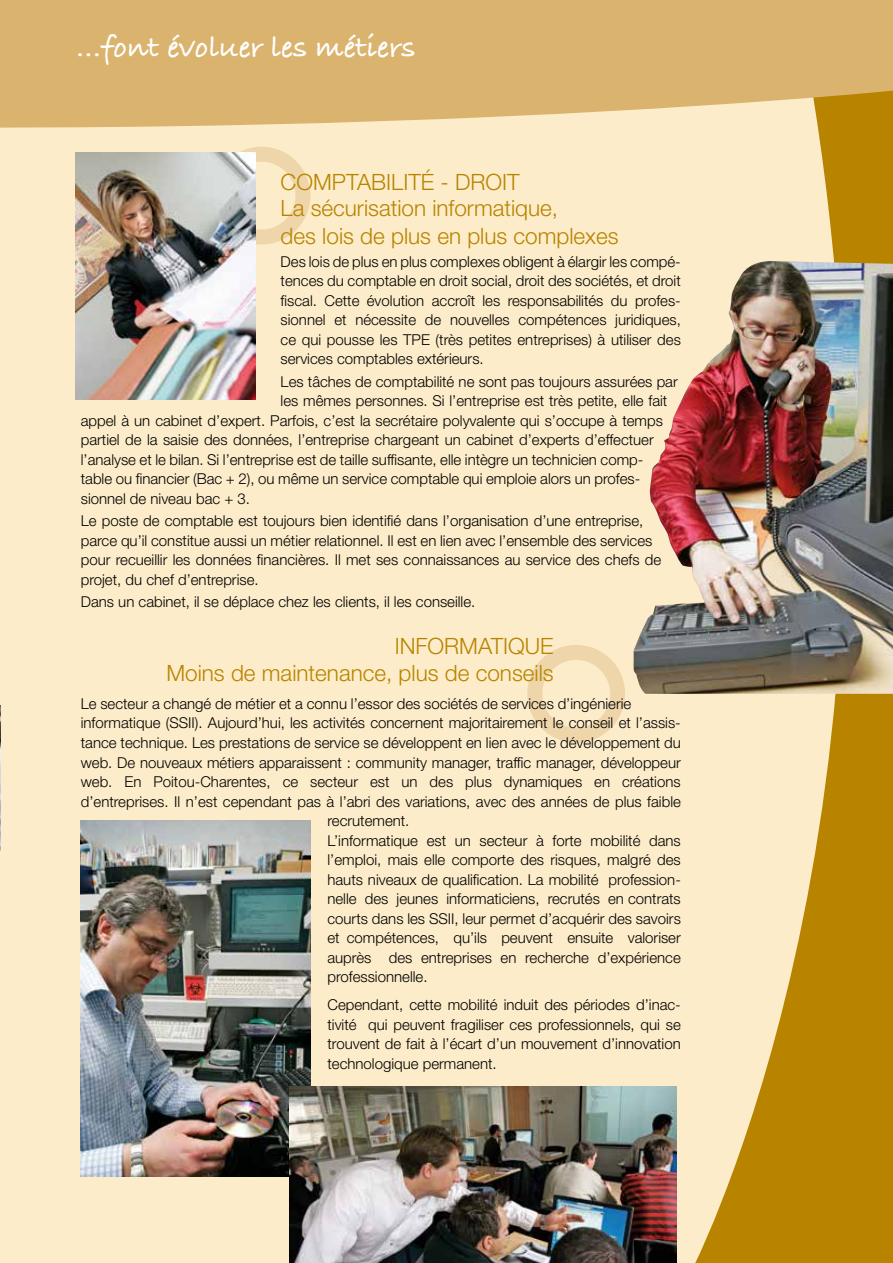
<style>
.page{position:relative;width:893px;height:1263px;background:#fcecc9}
.page>*{position:absolute;margin:0;border:0;box-sizing:border-box;transform-origin:0 0}
.t1{font:700 31.5px "Bradley Hand ITC Std";color:#fff}
.t2{font:300 22.5px/25.5px "Helvetica Neue LT Std";color:#b88400}
.t3{font:300 15px/19.5px "Helvetica Neue LT Std";color:#000;text-align:justify}
</style>
<div class="page">
<svg style="left:695px;top:174px;width:198px;height:1089px;fill:#b88400"></svg>
<svg style="left:0;top:0;width:893px;height:174px;fill:#dab46f"></svg>
<div style="left:213px;top:147px;width:97px;height:97px;border:15px solid #e9cc9e;border-radius:50%"></div>
<div style="left:527px;top:645px;width:98px;height:98px;border:15px solid #e9cc9e;border-radius:50%"></div>
<img style="left:0;top:705px;width:1px;height:145px">
<img style="left:633px;top:261px;width:260px;height:433px">
<img style="left:76px;top:153px;width:179px;height:247px">
<img style="left:81px;top:820px;width:229px;height:357px">
<img style="left:289px;top:1087px;width:388px;height:176px">
<h1 class="t1" style="left:76px;top:29px;width:341px">…font évoluer les métiers</h1>
<h2 class="t2" style="left:281px;top:169px;width:279px">COMPTABILITÉ - DROIT<br>La sécurisation informatique,</h2>
<h2 class="t2" style="left:281px;top:223px;width:339px">des lois de plus en plus complexes</h2>
<p class="t3" style="left:281px;top:251px;width:402px">Des lois de plus en plus complexes obligent à élargir les compé&shy;tences du comptable en droit social, droit des sociétés, et droit fiscal. Cette évolution accroît les responsabilités du profes&shy;sionnel et nécessite de nouvelles compétences juridiques, ce qui pousse les TPE (très petites entreprises) à utiliser des services comptables extérieurs.</p>
<p class="t3" style="left:281px;top:371px;width:399px">Les tâches de comptabilité ne sont pas toujours assurées par</p>
<p class="t3" style="left:281px;top:391px;width:388px">les mêmes personnes. Si l’entreprise est très petite, elle fait</p>
<p class="t3" style="left:81px;top:410px;width:584px">appel à un cabinet d’expert. Parfois, c’est la secrétaire polyvalente qui s’occupe à temps</p>
<p class="t3" style="left:81px;top:430px;width:574px">partiel de la saisie des données, l’entreprise chargeant un cabinet d’experts d’effectuer</p>
<p class="t3" style="left:81px;top:449px;width:564px">l’analyse et le bilan. Si l’entreprise est de taille suffisante, elle intègre un technicien comp-</p>
<p class="t3" style="left:81px;top:469px;width:561px">table ou financier (Bac + 2), ou même un service comptable qui emploie alors un profes-</p>
<p class="t3" style="left:81px;top:488px;width:171px">sionnel de niveau bac + 3.</p>
<p class="t3" style="left:81px;top:511px;width:582px;text-align:left">Le poste de comptable est toujours bien identifié dans l’organisation d’une entreprise, parce qu’il constitue aussi un métier relationnel. Il est en lien avec l’ensemble des services pour recueillir les données financières. Il met ses connaissances au service des chefs de projet, du chef d’entreprise.</p>
<p class="t3" style="left:81px;top:592px;width:396px">Dans un cabinet, il se déplace chez les clients, il les conseille.</p>
<h2 class="t2" style="left:166px;top:632px;width:389px;line-height:27px;text-align:right">INFORMATIQUE<br>Moins de maintenance, plus de conseils</h2>
<p class="t3" style="left:81px;top:694px;width:552px">Le secteur a changé de métier et a connu l’essor des sociétés de services d’ingénierie</p>
<p class="t3" style="left:81px;top:713px;width:602px">informatique (SSII). Aujourd’hui, les activités concernent majoritairement le conseil et l’assis-</p>
<p class="t3" style="left:81px;top:733px;width:601px">tance technique. Les prestations de service se développent en lien avec le développement du</p>
<p class="t3" style="left:81px;top:752px;width:601px">web. De nouveaux métiers apparaissent : community manager, traffic manager, développeur</p>
<p class="t3" style="left:81px;top:772px;width:601px">web. En Poitou-Charentes, ce secteur est un des plus dynamiques en créations</p>
<p class="t3" style="left:81px;top:791px;width:602px">d’entreprises. Il n’est cependant pas à l’abri des variations, avec des années de plus faible</p>
<p class="t3" style="left:327px;top:811px;width:83px">recrutement.</p>
<p class="t3" style="left:327px;top:830px;width:355px">L’informatique est un secteur à forte mobilité dans</p>
<p class="t3" style="left:327px;top:850px;width:355px">l’emploi, mais elle comporte des risques, malgré des</p>
<p class="t3" style="left:327px;top:869px;width:355px">hauts niveaux de qualification. La mobilité profession-</p>
<p class="t3" style="left:327px;top:889px;width:355px">nelle des jeunes informaticiens, recrutés en contrats</p>
<p class="t3" style="left:327px;top:908px;width:355px">courts dans les SSII, leur permet d’acquérir des savoirs</p>
<p class="t3" style="left:327px;top:928px;width:355px">et compétences, qu’ils peuvent ensuite valoriser</p>
<p class="t3" style="left:327px;top:947px;width:355px">auprès des entreprises en recherche d’expérience</p>
<p class="t3" style="left:327px;top:967px;width:102px">professionnelle.</p>
<p class="t3" style="left:327px;top:995px;width:355px">Cependant, cette mobilité induit des périodes d’inac&shy;tivité qui peuvent fragiliser ces professionnels, qui se trouvent de fait à l’écart d’un mouvement d’innovation technologique permanent.</p>
</div>
